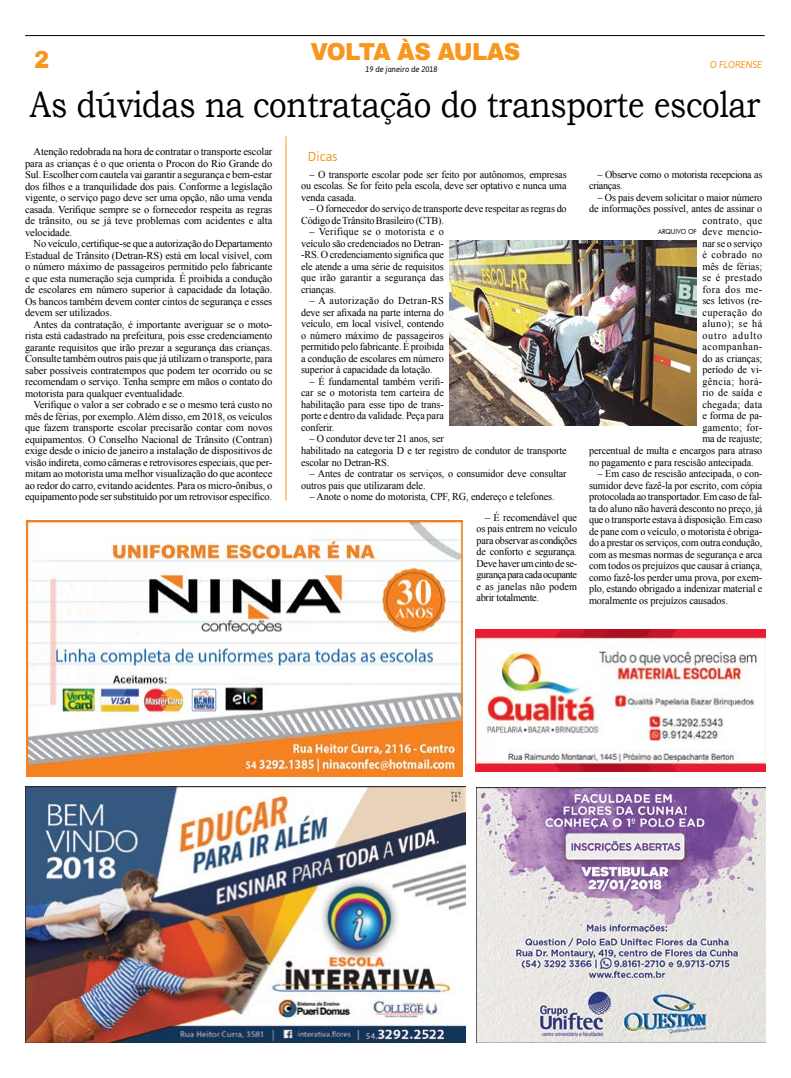
<style>
.page{position:relative;width:791px;height:1078px;background:#fff}
.page>*{position:absolute;margin:0;border:0;box-sizing:border-box;transform-origin:0 0}
.t1{font:37px "Bookman Old Style";letter-spacing:-.01em;color:#000;scale:.85 1}
.t2{font:900 24px "Archivo";letter-spacing:-.025em;color:#f8971d;scale:.95 1}
.t3{font:13px "Asap";color:#f8971d;scale:.95 1}
.t4{font:10.5px/11.5px "Times New Roman";letter-spacing:-.01em;color:#000;text-align:justify}
.t5{font:10.5px "Times New Roman";letter-spacing:.045em;color:#000}
.t6{font:10.5px/11.5px "Times New Roman";letter-spacing:-.03em;color:#000}
.t7{font:10.5px "Times New Roman";letter-spacing:.025em;color:#000}
.t8{font:10.5px "Times New Roman";letter-spacing:.04em;color:#000}
.t9{font:10.5px "Times New Roman";letter-spacing:.03em;color:#000}
.t10{font:10.5px "Times New Roman";letter-spacing:.075em;color:#000}
.t11{font:10.5px "Times New Roman";letter-spacing:.05em;color:#000}
.t12{font:10.5px "Times New Roman";letter-spacing:.015em;color:#000}
.t13{font:10.5px "Times New Roman";letter-spacing:.055em;color:#000}
.t14{font:italic 10px "Asap";color:#f8971d;scale:.95 1}
.t15{font:italic 8px "Asap";color:#000;scale:.95 1}
.t16{font:7px "Futura BT";color:#000;scale:.9 1}
</style>
<div class="page">
<hr style="left:25px;top:35px;width:739px;height:1px;background:#000">
<img style="left:449px;top:240px;width:248px;height:186px">
<hr style="left:285px;top:136px;width:1px;height:364px;background:#f8971d">
<img style="left:26px;top:786px;width:439px;height:255px">
<img style="left:26px;top:520px;width:437px;height:255px">
<img style="left:476px;top:629px;width:289px;height:141px">
<img style="left:477px;top:787px;width:289px;height:255px">
<h2 class="t2" style="left:310px;top:37px;width:223px">VOLTA ÀS AULAS</h2>
<p class="t15" style="left:365px;top:64px;width:77px">19 de janeiro de 2018</p>
<h2 class="t2" style="left:34px;top:45px;width:18px">2</h2>
<p class="t14" style="left:710px;top:58px;width:51px">o florense</p>
<h1 class="t1" style="left:30px;top:80px;width:861px">As dúvidas na contratação do transporte escolar</h1>
<p class="t4" style="left:25px;top:146px;width:249px;text-indent:9px">Atenção redobrada na hora de contratar o transporte escolar para as crianças é o que orienta o Procon do Rio Grande do Sul. Escolher com cautela vai garantir a segurança e bem-estar dos filhos e a tranquilidade dos pais. Conforme a legislação vigente, o serviço pago deve ser uma opção, não uma venda casada. Verifique sempre se o fornecedor respeita as regras de trânsito, ou se já teve problemas com acidentes e alta velocidade.</p>
<p class="t4" style="left:25px;top:238px;width:249px;text-indent:9px">No veículo, certifique-se que a autorização do Departamento Estadual de Trânsito (Detran-RS) está em local visível, com o número máximo de passageiros permitido pelo fabricante e que esta numeração seja cumprida. É proibida a condução de escolares em número superior à capacidade da lotação.<br>Os bancos também devem conter cintos de segurança e esses devem ser utilizados.</p>
<p class="t4" style="left:25px;top:318px;width:249px;text-indent:9px">Antes da contratação, é importante averiguar se o moto&shy;rista está cadastrado na prefeitura, pois esse credenciamento garante requisitos que irão prezar a segurança das crianças.<br>Consulte também outros pais que já utilizam o transporte, para saber possíveis contratempos que podem ter ocorrido ou se recomendam o serviço. Tenha sempre em mãos o contato do motorista para qualquer eventualidade.</p>
<p class="t4" style="left:25px;top:399px;width:249px;text-indent:9px">Verifique o valor a ser cobrado e se o mesmo terá custo no mês de férias, por exemplo. Além disso, em 2018, os veículos que fazem transporte escolar precisarão contar com novos equipamentos. O Conselho Nacional de Trânsito (Contran) exige desde o início de janeiro a instalação de dispositivos de visão indireta, como câmeras e retrovisores especiais, que per&shy;mitam ao motorista uma melhor visualização do que acontece ao redor do carro, evitando acidentes. Para os micro-ônibus, o equipamento pode ser substituído por um retrovisor específico.</p>
<p class="t3" style="left:308px;top:148px;width:33px">Dicas</p>
<p class="t4" style="left:301px;top:168px;width:267px;text-indent:9px">– O transporte escolar pode ser feito por autônomos, empresas ou escolas. Se for feito pela escola, deve ser optativo e nunca uma venda casada.</p>
<p class="t4" style="left:301px;top:203px;width:267px;text-indent:9px">– O fornecedor do serviço de transporte deve respeitar as regras do<br>Código de Trânsito Brasileiro (CTB).</p>
<p class="t4" style="left:301px;top:226px;width:144px;text-indent:9px">– Verifique se o motorista e o veículo são credenciados no Detran--RS. O credenciamento significa que ele atende a uma série de requisitos que irão garantir a segurança das crianças.</p>
<p class="t4" style="left:301px;top:295px;width:144px;text-indent:9px">– A autorização do Detran-RS deve ser afixada na parte interna do veículo, em local visível, contendo o número máximo de passageiros permitido pelo fabricante. É proibida a condução de escolares em número superior à capacidade da lotação.</p>
<p class="t4" style="left:301px;top:375px;width:144px;text-indent:9px">– É fundamental também verifi&shy;car se o motorista tem carteira de habilitação para esse tipo de trans&shy;porte e dentro da validade. Peça para conferir.</p>
<p class="t4" style="left:301px;top:433px;width:267px;text-align:left;text-indent:9px">– O condutor deve ter 21 anos, ser<br>habilitado na categoria D e ter registro de condutor de transporte escolar no Detran-RS.</p>
<p class="t4" style="left:301px;top:467px;width:267px;text-indent:9px">– Antes de contratar os serviços, o consumidor deve consultar outros pais que utilizaram dele.</p>
<p class="t4" style="left:310px;top:490px;width:247px">– Anote o nome do motorista, CPF, RG, endereço e telefones.</p>
<p class="t4" style="left:477px;top:511px;width:102px;text-indent:9px">– É recomendável que os pais entrem no veículo para observar as condições de conforto e segurança.<br>Deve haver um cinto de se&shy;gurança para cada ocupante e as janelas não podem abrir totalmente.</p>
<p class="t6" style="left:589px;top:168px;width:175px;text-indent:9px">– Observe como o motorista recepciona as crianças.</p>
<p class="t4" style="left:598px;top:191px;width:166px">– Os pais devem solicitar o maior número</p>
<p class="t4" style="left:589px;top:203px;width:175px">de informações possível, antes de assinar o</p>
<p class="t5" style="left:702px;top:213px;width:61px">contrato, que</p>
<p class="t9" style="left:702px;top:225px;width:61px">deve mencio-</p>
<p class="t4" style="left:702px;top:237px;width:61px">nar se o serviço</p>
<p class="t5" style="left:702px;top:248px;width:61px">é cobrado no</p>
<p class="t4" style="left:702px;top:260px;width:61px">mês de férias;</p>
<p class="t8" style="left:702px;top:271px;width:61px">se é prestado</p>
<p class="t13" style="left:702px;top:282px;width:61px">fora dos me-</p>
<p class="t4" style="left:702px;top:295px;width:61px">ses letivos (re-</p>
<p class="t8" style="left:702px;top:305px;width:61px">cuperação do</p>
<p class="t5" style="left:702px;top:317px;width:61px">aluno); se há</p>
<p class="t10" style="left:702px;top:328px;width:61px">outro adulto</p>
<p class="t11" style="left:702px;top:340px;width:61px">acompanhan-</p>
<p class="t4" style="left:702px;top:352px;width:61px">do as crianças;</p>
<p class="t4" style="left:702px;top:364px;width:61px">período de vi-</p>
<p class="t5" style="left:702px;top:374px;width:61px">gência; horá-</p>
<p class="t12" style="left:702px;top:386px;width:61px">rio de saída e</p>
<p class="t7" style="left:702px;top:397px;width:61px">chegada; data</p>
<p class="t4" style="left:702px;top:410px;width:61px">e forma de pa-</p>
<p class="t7" style="left:702px;top:420px;width:61px">gamento; for-</p>
<p class="t4" style="left:702px;top:433px;width:61px">ma de reajuste;</p>
<p class="t4" style="left:589px;top:444px;width:175px">percentual de multa e encargos para atraso</p>
<p class="t4" style="left:589px;top:456px;width:166px">no pagamento e para rescisão antecipada.</p>
<p class="t4" style="left:589px;top:467px;width:175px;text-indent:8px">– Em caso de rescisão antecipada, o con&shy;sumidor deve fazê-la por escrito, com cópia protocolada ao transportador. Em caso de fal&shy;ta do aluno não haverá desconto no preço, já que o transporte estava à disposição. Em caso de pane com o veículo, o motorista é obriga&shy;do a prestar os serviços, com outra condução, com as mesmas normas de segurança e arca com todos os prejuízos que causar à criança, como fazê-los perder uma prova, por exem&shy;plo, estando obrigado a indenizar material e moralmente os prejuízos causados.</p>
<p class="t16" style="left:658px;top:227px;width:44px">ARQUIVO OF</p>
</div>
